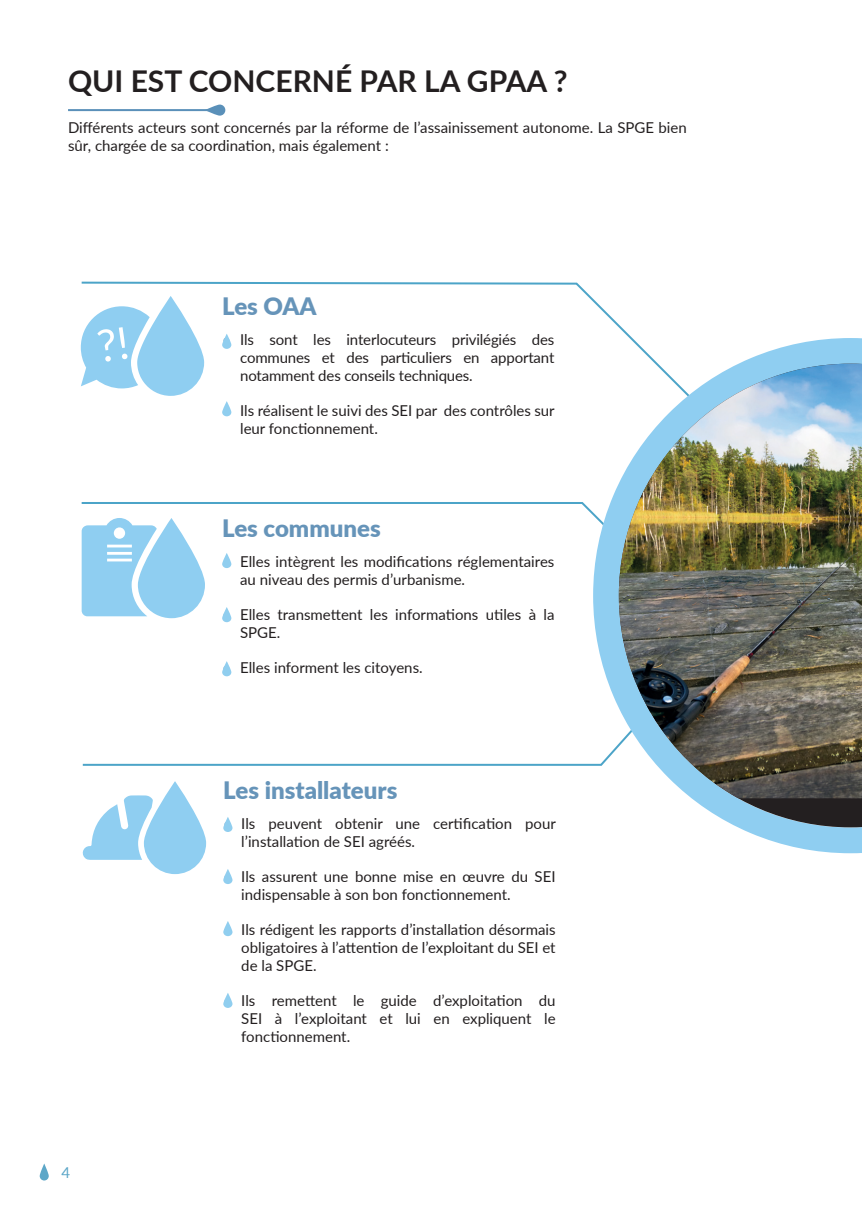
<style>
.page{position:relative;width:862px;height:1214px;background:#fff}
.page>*{position:absolute;margin:0;border:0;box-sizing:border-box;transform-origin:0 0}
.t1{font:700 30px "Lato";color:#231f20}
.t2{font:900 24px "Lato";color:#6694b9}
.t3{font:15px/18px "Lato";color:#231f20}
.t4{font:15px "Lato";color:#5da7c8}
.s1{color:#5a90b9}
</style>
<div class="page">
<svg style="left:40px;top:1163px;width:9px;height:17px"></svg>
<svg style="left:80px;top:281px;width:544px;height:83px"></svg>
<svg style="left:82px;top:671px;width:503px;height:95px"></svg>
<svg style="left:81px;top:502px;width:504px;height:116px"></svg>
<svg style="left:82px;top:795px;width:66px;height:64px"></svg>
<svg style="left:144px;top:781px;width:62px;height:93px;fill:#8fcef1"></svg>
<svg style="left:81px;top:296px;width:123px;height:100px"></svg>
<svg style="left:585px;top:330px;width:277px;height:524px"></svg>
<hr style="left:68px;top:109px;width:142px;height:2px;background:#5a90b9">
<div style="left:207px;top:106px;width:17px;height:9px;background:#5a90b9;border-radius:5px"></div>
<div style="left:206px;top:105px;width:19px;height:11px;border:2px solid #5a90b9;border-radius:5px"></div>
<svg style="left:619px;top:798px;width:243px;height:29px"></svg>
<img style="left:619px;top:363px;width:243px;height:435px">
<svg style="left:222px;top:333px;width:9px;height:16px"></svg>
<svg style="left:222px;top:401px;width:9px;height:15px"></svg>
<svg style="left:222px;top:553px;width:9px;height:15px"></svg>
<svg style="left:222px;top:607px;width:9px;height:15px"></svg>
<svg style="left:222px;top:661px;width:9px;height:15px"></svg>
<svg style="left:223px;top:816px;width:9px;height:15px"></svg>
<svg style="left:223px;top:868px;width:9px;height:16px"></svg>
<svg style="left:223px;top:920px;width:9px;height:16px"></svg>
<svg style="left:223px;top:992px;width:9px;height:15px"></svg>
<h1 class="t1" style="left:68px;top:59px;width:501px">QUI EST CONCERNÉ PAR LA GPAA ?</h1>
<p class="t3" style="left:68px;top:118px;width:620px">Différents acteurs sont concernés par la réforme de l’assainissement autonome. La SPGE bien sûr, chargée de sa coordination, mais également :</p>
<h2 class="t2" style="left:222px;top:288px;width:96px">Les OAA</h2>
<p class="t3" style="left:240px;top:329px;width:316px;text-align:justify;text-indent:-18px"><span class="s1">•</span> Ils sont les interlocuteurs privilégiés des communes et des particuliers en apportant notamment des conseils techniques.</p>
<p class="t3" style="left:240px;top:400px;width:316px;text-indent:-18px"><span class="s1">•</span> Ils réalisent le suivi des SEI par des contrôles sur leur fonctionnement.</p>
<h2 class="t2" style="left:222px;top:510px;width:160px">Les communes</h2>
<p class="t3" style="left:240px;top:551px;width:316px;text-indent:-18px"><span class="s1">•</span> Elles intègrent les modifications réglementaires au niveau des permis d’urbanisme.</p>
<p class="t3" style="left:240px;top:604px;width:316px;text-indent:-18px"><span class="s1">•</span> Elles transmettent les informations utiles à la<br>SPGE.</p>
<p class="t3" style="left:222px;top:657px;width:202px"><span class="s1">•</span> Elles informent les citoyens.</p>
<p class="t4" style="left:61px;top:1161px;width:10px">4</p>
<h2 class="t2" style="left:223px;top:772px;width:176px">Les installateurs</h2>
<p class="t3" style="left:241px;top:813px;width:316px;text-indent:-18px"><span class="s1">•</span> Ils peuvent obtenir une certification pour l’installation de SEI agréés.</p>
<p class="t3" style="left:241px;top:866px;width:316px;text-indent:-18px"><span class="s1">•</span> Ils assurent une bonne mise en œuvre du SEI indispensable à son bon fonctionnement.</p>
<p class="t3" style="left:241px;top:919px;width:316px;text-align:justify;text-indent:-18px"><span class="s1">•</span> Ils rédigent les rapports d’installation désormais obligatoires à l’attention de l’exploitant du SEI et de la SPGE.</p>
<p class="t3" style="left:241px;top:990px;width:316px;text-align:justify;text-indent:-18px"><span class="s1">•</span> Ils remettent le guide d’exploitation du SEI à l’exploitant et lui en expliquent le fonctionnement.</p>
</div>
